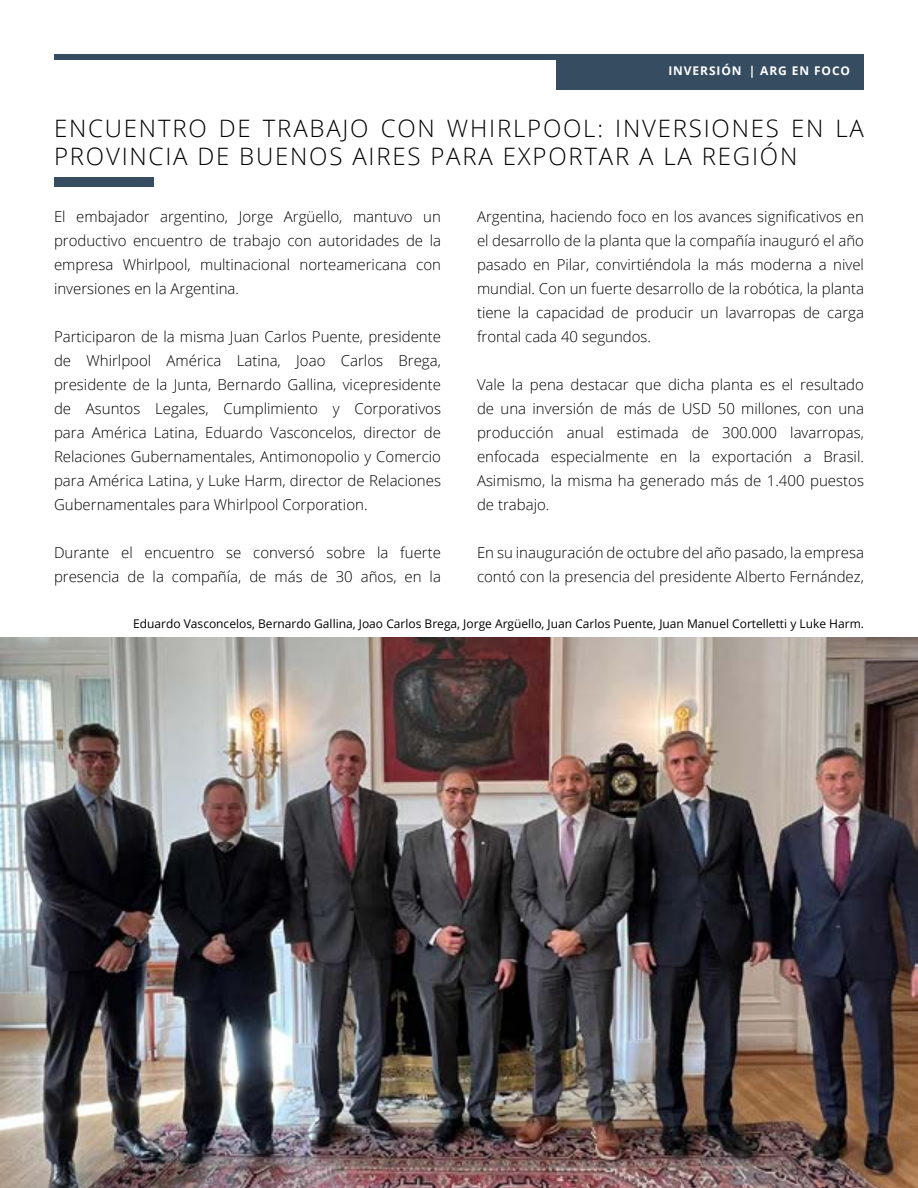
<style>
.page{position:relative;width:918px;height:1188px;background:#fff}
.page>*{position:absolute;margin:0;border:0;box-sizing:border-box;transform-origin:0 0}
.t1{font:300 24px/28.8px "Open Sans";letter-spacing:.075em;color:#000}
.t2{font:300 15px/24px "Open Sans";color:#000;text-align:justify}
.t3{font:12px "Open Sans";color:#000}
.t4{font:700 12px "Open Sans";letter-spacing:.075em;color:#fff}
</style>
<div class="page">
<div style="left:54px;top:54px;width:810px;height:5px;background:#364d61"></div>
<div style="left:556px;top:54px;width:308px;height:36px;background:#364d61"></div>
<img style="left:0;top:637px;width:918px;height:551px">
<div style="left:54px;top:177px;width:100px;height:9px;background:#364d61"></div>
<p class="t4" style="left:668px;top:62px;width:183px">INVERSIÓN | ARG EN FOCO</p>
<h1 class="t1" style="left:54px;top:113px;width:811px">ENCUENTRO DE TRABAJO CON WHIRLPOOL: INVERSIONES EN LA<br>PROVINCIA DE BUENOS AIRES PARA EXPORTAR A LA REGIÓN</h1>
<p class="t2" style="left:54px;top:204px;width:389px">El embajador argentino, Jorge Argüello, mantuvo un productivo encuentro de trabajo con autoridades de la empresa Whirlpool, multinacional norteamericana con inversiones en la Argentina.</p>
<p class="t2" style="left:54px;top:324px;width:389px">Participaron de la misma Juan Carlos Puente, presidente de Whirlpool América Latina, Joao Carlos Brega, presidente de la Junta, Bernardo Gallina, vicepresidente de Asuntos Legales, Cumplimiento y Corporativos para América Latina, Eduardo Vasconcelos, director de Relaciones Gubernamentales, Antimonopolio y Comercio para América Latina, y Luke Harm, director de Relaciones Gubernamentales para Whirlpool Corporation.</p>
<p class="t2" style="left:54px;top:540px;width:389px">Durante el encuentro se conversó sobre la fuerte presencia de la compañía, de más de 30 años, en la</p>
<p class="t2" style="left:477px;top:204px;width:389px">Argentina, haciendo foco en los avances significativos en el desarrollo de la planta que la compañía inauguró el año pasado en Pilar, convirtiéndola la más moderna a nivel mundial. Con un fuerte desarrollo de la robótica, la planta tiene la capacidad de producir un lavarropas de carga frontal cada 40 segundos.</p>
<p class="t2" style="left:477px;top:372px;width:389px">Vale la pena destacar que dicha planta es el resultado de una inversión de más de USD 50 millones, con una producción anual estimada de 300.000 lavarropas, enfocada especialmente en la exportación a Brasil.<br>Asimismo, la misma ha generado más de 1.400 puestos de trabajo.</p>
<p class="t2" style="left:477px;top:540px;width:389px">En su inauguración de octubre del año pasado, la empresa contó con la presencia del presidente Alberto Fernández,</p>
<p class="t3" style="left:133px;top:616px;width:732px">Eduardo Vasconcelos, Bernardo Gallina, Joao Carlos Brega, Jorge Argüello, Juan Carlos Puente, Juan Manuel Cortelletti y Luke Harm.</p>
</div>
